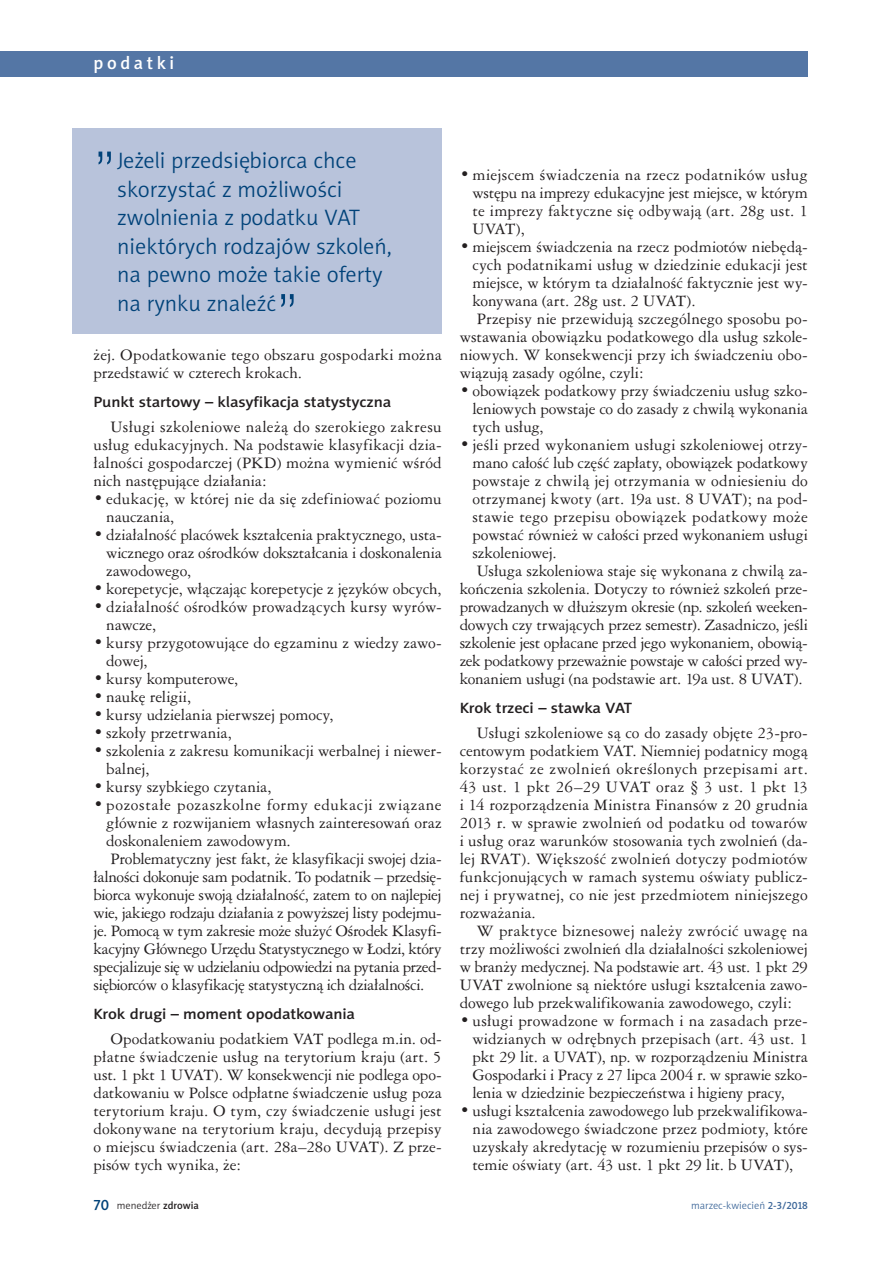
<style>
.page{position:relative;width:893px;height:1263px;background:#fff}
.page>*{position:absolute;margin:0;border:0;box-sizing:border-box;transform-origin:0 0}
.t1{font:52.5px "Swis 721 Lt PL";color:#004279}
.t2{font:22.5px/28.5px "Naomi Sans EFN Light";color:#004279}
.t3{font:18px "Naomi Sans EFN Medium";letter-spacing:.2em;color:#fff}
.t4{font:15px/18px "Ameri Garmnd PL";letter-spacing:-.005em;color:#231f20;text-align:justify}
.t5{font:15px "Ameri Garmnd PL";letter-spacing:-.025em;color:#231f20}
.t6{font:15px/18px "Ameri Garmnd PL";letter-spacing:.015em;color:#231f20}
.t7{font:15px "Ameri Garmnd PL";letter-spacing:-.03em;color:#231f20}
.t8{font:15px "Naomi Sans EFN Medium";letter-spacing:-.01em;color:#231f20;scale:1.1 1}
.t9{font:15px "Ameri Garmnd PL";letter-spacing:.04em;color:#231f20}
.t10{font:15px "Ameri Garmnd PL";letter-spacing:.02em;color:#231f20}
.t11{font:10.5px "Naomi Sans EFN Light";color:#3d6799}
.t12{font:10.5px "Naomi Sans EFN Light";color:#231f20}
.s1{font-family:"Naomi Sans EFN Medium";font-size:15px;color:#004279}
.s2{font-family:"Naomi Sans EFN Medium"}
</style>
<div class="page">
<div style="left:0;top:51px;width:808px;height:26px;background:#5476a5"></div>
<div style="left:72px;top:128px;width:370px;height:205px;background:#b8c3db"></div>
<p class="t3" style="left:94px;top:52px;width:82px">podatki</p>
<h1 class="t1" style="left:94px;top:138px;width:24px">”</h1>
<h2 class="t2" style="left:117px;top:146px;width:276px">Jeżeli przedsiębiorca chce skorzystać z możliwości zwolnienia z podatku VAT niektórych rodzajów szkoleń, na pewno może takie oferty na rynku znaleźć</h2>
<h1 class="t1" style="left:276px;top:280px;width:24px">”</h1>
<p class="t4" style="left:94px;top:345px;width:350px">żej. Opodatkowanie tego obszaru gospodarki można przedstawić w czterech krokach.</p>
<p class="t8" style="left:94px;top:393px;width:272px">Punkt startowy – klasyfikacja statystyczna</p>
<p class="t4" style="left:94px;top:417px;width:350px;text-indent:17px">Usługi szkoleniowe należą do szerokiego zakresu usług edukacyjnych. Na podstawie klasyfikacji dzia&shy;łalności gospodarczej (PKD) można wymienić wśród nich następujące działania:</p>
<p class="t4" style="left:106px;top:489px;width:337px;text-indent:-13px">• edukację, w której nie da się zdefiniować poziomu nauczania,</p>
<p class="t4" style="left:106px;top:525px;width:337px;text-indent:-13px">• działalność placówek kształcenia praktycznego, usta&shy;wicznego oraz ośrodków dokształcania i doskonalenia zawodowego,</p>
<p class="t4" style="left:94px;top:579px;width:350px">• korepetycje, włączając korepetycje z języków obcych,</p>
<p class="t6" style="left:106px;top:597px;width:337px;text-indent:-13px">• działalność ośrodków prowadzących kursy wyrów&shy;nawcze,</p>
<p class="t4" style="left:106px;top:633px;width:337px;text-indent:-13px">• kursy przygotowujące do egzaminu z wiedzy zawo&shy;dowej,</p>
<p class="t4" style="left:94px;top:669px;width:146px">• kursy komputerowe,</p>
<p class="t4" style="left:94px;top:687px;width:99px">• naukę religii,</p>
<p class="t4" style="left:94px;top:705px;width:242px">• kursy udzielania pierwszej pomocy,</p>
<p class="t4" style="left:94px;top:723px;width:140px">• szkoły przetrwania,</p>
<p class="t4" style="left:106px;top:741px;width:337px;text-indent:-13px">• szkolenia z zakresu komunikacji werbalnej i niewer&shy;balnej,</p>
<p class="t4" style="left:94px;top:777px;width:180px">• kursy szybkiego czytania,</p>
<p class="t9" style="left:94px;top:795px;width:350px">• pozostałe pozaszkolne formy edukacji związane</p>
<p class="t4" style="left:106px;top:813px;width:337px">głównie z rozwijaniem własnych zainteresowań oraz</p>
<p class="t4" style="left:106px;top:831px;width:186px">doskonaleniem zawodowym.</p>
<p class="t4" style="left:111px;top:849px;width:333px">Problematyczny jest fakt, że klasyfikacji swojej dzia-</p>
<p class="t4" style="left:94px;top:867px;width:350px">łalności dokonuje sam podatnik. To podatnik – przedsię-</p>
<p class="t5" style="left:94px;top:885px;width:350px">biorca wykonuje swoją działalność, zatem to on najlepiej</p>
<p class="t4" style="left:94px;top:903px;width:350px">wie, jakiego rodzaju działania z powyższej listy podejmu-</p>
<p class="t5" style="left:94px;top:921px;width:350px">je. Pomocą w tym zakresie może służyć Ośrodek Klasyfi-</p>
<p class="t7" style="left:94px;top:939px;width:350px">kacyjny Głównego Urzędu Statystycznego w Łodzi, który</p>
<p class="t7" style="left:94px;top:957px;width:350px">specjalizuje się w udzielaniu odpowiedzi na pytania przed-</p>
<p class="t4" style="left:94px;top:975px;width:332px">siębiorców o klasyfikację statystyczną ich działalności.</p>
<p class="t8" style="left:94px;top:1005px;width:239px">Krok drugi – moment opodatkowania</p>
<p class="t4" style="left:94px;top:1029px;width:350px;text-indent:17px">Opodatkowaniu podatkiem VAT podlega m.in. od&shy;płatne świadczenie usług na terytorium kraju (art. 5 ust. 1 pkt 1 UVAT). W konsekwencji nie podlega opo&shy;datkowaniu w Polsce odpłatne świadczenie usług poza terytorium kraju. O tym, czy świadczenie usługi jest dokonywane na terytorium kraju, decydują przepisy o miejscu świadczenia (art. 28a–28o UVAT). Z prze&shy;pisów tych wynika, że:</p>
<p class="t4" style="left:472px;top:165px;width:337px;text-indent:-13px">• miejscem świadczenia na rzecz podatników usług wstępu na imprezy edukacyjne jest miejsce, w którym te imprezy faktyczne się odbywają (art. 28g ust. 1<br>UVAT),</p>
<p class="t4" style="left:460px;top:237px;width:350px">• miejscem świadczenia na rzecz podmiotów niebędą-</p>
<p class="t6" style="left:472px;top:255px;width:337px">cych podatnikami usług w dziedzinie edukacji jest</p>
<p class="t4" style="left:472px;top:273px;width:337px">miejsce, w którym ta działalność faktycznie jest wy-</p>
<p class="t4" style="left:472px;top:291px;width:225px">konywana (art. 28g ust. 2 UVAT).</p>
<p class="t4" style="left:477px;top:309px;width:333px">Przepisy nie przewidują szczególnego sposobu po-</p>
<p class="t4" style="left:460px;top:327px;width:350px">wstawania obowiązku podatkowego dla usług szkole-</p>
<p class="t4" style="left:460px;top:345px;width:350px">niowych. W konsekwencji przy ich świadczeniu obo-</p>
<p class="t4" style="left:460px;top:363px;width:186px">wiązują zasady ogólne, czyli:</p>
<p class="t4" style="left:472px;top:381px;width:337px;text-indent:-13px">• obowiązek podatkowy przy świadczeniu usług szko&shy;leniowych powstaje co do zasady z chwilą wykonania tych usług,</p>
<p class="t4" style="left:460px;top:435px;width:350px">• jeśli przed wykonaniem usługi szkoleniowej otrzy-</p>
<p class="t4" style="left:472px;top:453px;width:337px">mano całość lub część zapłaty, obowiązek podatkowy</p>
<p class="t6" style="left:472px;top:471px;width:337px">powstaje z chwilą jej otrzymania w odniesieniu do</p>
<p class="t4" style="left:472px;top:489px;width:337px">otrzymanej kwoty (art. 19a ust. 8 UVAT); na pod-</p>
<p class="t10" style="left:472px;top:507px;width:337px">stawie tego przepisu obowiązek podatkowy może</p>
<p class="t4" style="left:472px;top:525px;width:337px">powstać również w całości przed wykonaniem usługi</p>
<p class="t4" style="left:472px;top:543px;width:86px">szkoleniowej.</p>
<p class="t4" style="left:477px;top:561px;width:333px">Usługa szkoleniowa staje się wykonana z chwilą za-</p>
<p class="t4" style="left:460px;top:579px;width:350px">kończenia szkolenia. Dotyczy to również szkoleń prze-</p>
<p class="t4" style="left:460px;top:597px;width:350px">prowadzanych w dłuższym okresie (np. szkoleń weeken-</p>
<p class="t4" style="left:460px;top:615px;width:350px">dowych czy trwających przez semestr). Zasadniczo, jeśli</p>
<p class="t5" style="left:460px;top:633px;width:350px">szkolenie jest opłacane przed jego wykonaniem, obowią-</p>
<p class="t4" style="left:460px;top:651px;width:350px">zek podatkowy przeważnie powstaje w całości przed wy-</p>
<p class="t4" style="left:460px;top:669px;width:345px">konaniem usługi (na podstawie art. 19a ust. 8 UVAT).</p>
<p class="t8" style="left:460px;top:699px;width:158px">Krok trzeci – stawka VAT</p>
<p class="t4" style="left:460px;top:723px;width:350px;text-indent:17px">Usługi szkoleniowe są co do zasady objęte 23-pro&shy;centowym podatkiem VAT. Niemniej podatnicy mogą korzystać ze zwolnień określonych przepisami art.<br>43 ust. 1 pkt 26–29 UVAT oraz § 3 ust. 1 pkt 13 i 14 rozporządzenia Ministra Finansów z 20 grudnia 2013 r. w sprawie zwolnień od podatku od towarów i usług oraz warunków stosowania tych zwolnień (da&shy;lej RVAT). Większość zwolnień dotyczy podmiotów funkcjonujących w ramach systemu oświaty publicz&shy;nej i prywatnej, co nie jest przedmiotem niniejszego rozważania.</p>
<p class="t4" style="left:460px;top:921px;width:350px;text-indent:17px">W praktyce biznesowej należy zwrócić uwagę na trzy możliwości zwolnień dla działalności szkoleniowej w branży medycznej. Na podstawie art. 43 ust. 1 pkt 29<br>UVAT zwolnione są niektóre usługi kształcenia zawo&shy;dowego lub przekwalifikowania zawodowego, czyli:</p>
<p class="t4" style="left:472px;top:1011px;width:337px;text-indent:-13px">• usługi prowadzone w formach i na zasadach prze&shy;widzianych w odrębnych przepisach (art. 43 ust. 1 pkt 29 lit. a UVAT), np. w rozporządzeniu Ministra Gospodarki i Pracy z 27 lipca 2004 r. w sprawie szko&shy;lenia w dziedzinie bezpieczeństwa i higieny pracy,</p>
<p class="t4" style="left:472px;top:1101px;width:337px;text-indent:-13px">• usługi kształcenia zawodowego lub przekwalifikowa&shy;nia zawodowego świadczone przez podmioty, które uzyskały akredytację w rozumieniu przepisów o sys&shy;temie oświaty (art. 43 ust. 1 pkt 29 lit. b UVAT),</p>
<p class="t12" style="left:94px;top:1199px;width:107px"><span class="s1">70</span> menedżer <span class="s2">zdrowia</span></p>
<p class="t11" style="left:691px;top:1199px;width:118px">marzec-kwiecień <span class="s2">2-3/2018</span></p>
</div>
